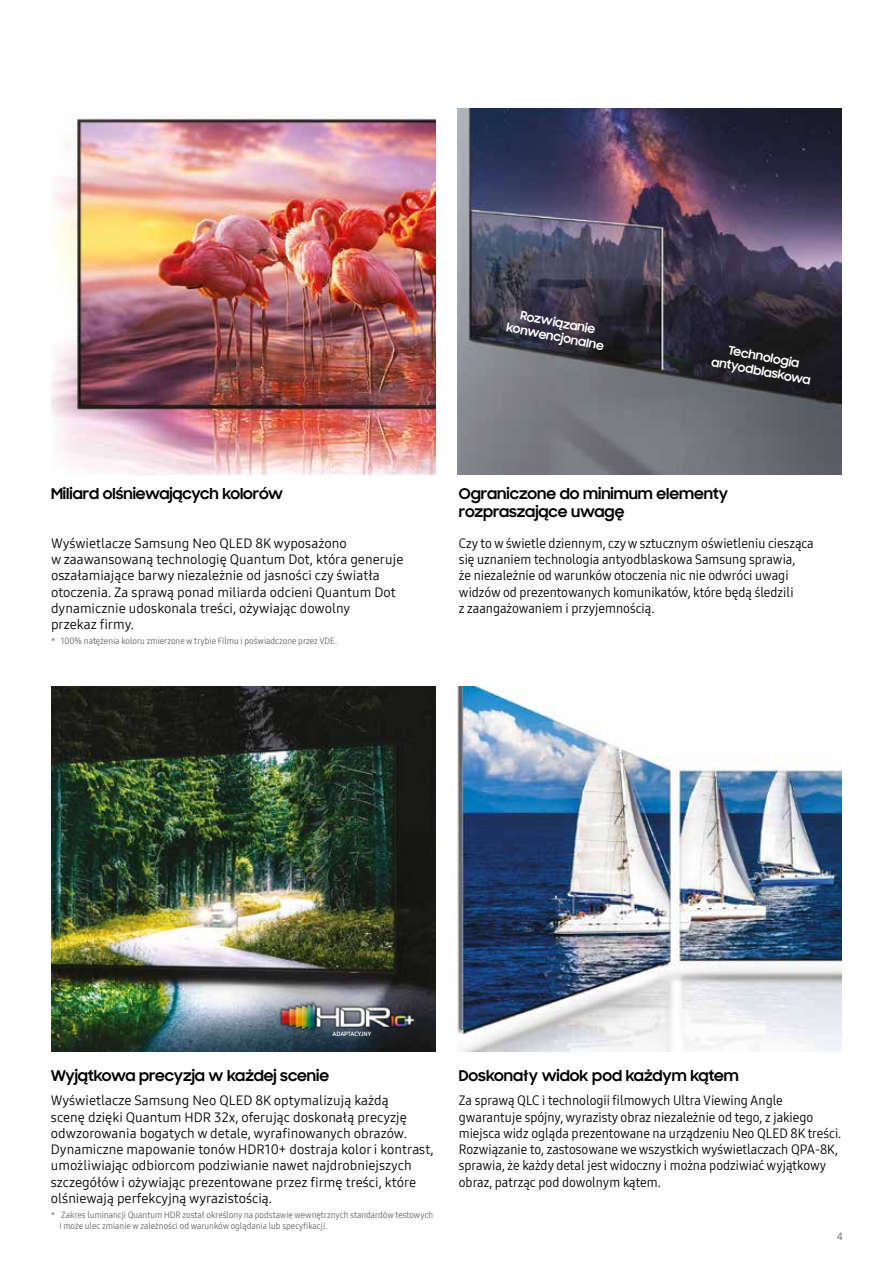
<style>
.page{position:relative;width:893px;height:1263px;background:#fff}
.page>*{position:absolute;margin:0;border:0;box-sizing:border-box;transform-origin:0 0}
.t1{font:700 15px/18px "Samsung Sharp Sans";color:#000}
.t2{font:13.5px/16.2px "Samsung One 400";color:#000}
.t3{font:13.5px/16.2px "Samsung One 400 C";color:#000}
.t4{font:700 12px/14.4px "Samsung Sharp Sans";color:#fff;text-align:center}
.t5{font:10.5px "Samsung One 400";color:#636466}
.t6{font:9px/10.8px "Samsung One 400 C";color:#636466}
.t7{font:6px "Samsung One 700";letter-spacing:-.005em;color:#fff}
</style>
<div class="page">
<img style="left:51px;top:686px;width:385px;height:366px">
<img style="left:457px;top:686px;width:385px;height:366px">
<img style="left:51px;top:115px;width:385px;height:359px">
<img style="left:457px;top:108px;width:385px;height:366px">
<img style="left:279px;top:1000px;width:136px;height:41px">
<p class="t1" style="left:51px;top:484px;width:234px">Miliard olśniewających kolorów</p>
<p class="t2" style="left:51px;top:535px;width:354px">Wyświetlacze Samsung Neo QLED 8K wyposażono<br>w zaawansowaną technologię Quantum Dot, która generuje oszałamiające barwy niezależnie od jasności czy światła otoczenia. Za sprawą ponad miliarda odcieni Quantum Dot dynamicznie udoskonala treści, ożywiając dowolny<br>przekaz firmy.</p>
<p class="t6" style="left:51px;top:635px;width:288px">* 100% natężenia koloru zmierzone w trybie Filmu i poświadczone przez VDE.</p>
<p class="t4" style="left:511px;top:305px;width:100px;rotate:11deg">Rozwiązanie konwencjonalne</p>
<p class="t4" style="left:716px;top:339px;width:102px;rotate:11deg">Technologia antyodblaskowa</p>
<p class="t1" style="left:459px;top:484px;width:271px">Ograniczone do minimum elementy rozpraszające uwagę</p>
<p class="t3" style="left:459px;top:535px;width:356px">Czy to w świetle dziennym, czyw sztucznym oświetleniu ciesząca się uznaniem technologia antyodblaskowa Samsung sprawia,<br>że niezależnie od warunków otoczenia nic nie odwróci uwagi widzów od prezentowanych komunikatów, które będą śledzili<br>z zaangażowaniem i przyjemnością.</p>
<p class="t7" style="left:332px;top:1030px;width:40px">ADAPTACYJNY</p>
<p class="t1" style="left:51px;top:1065px;width:280px">Wyjątkowa precyzja w każdej scenie</p>
<p class="t2" style="left:51px;top:1092px;width:384px">Wyświetlacze Samsung Neo QLED 8K optymalizują każdą<br>scenę dzięki Quantum HDR 32x, oferując doskonałą precyzję odwzorowania bogatych w detale, wyrafinowanych obrazów.<br>Dynamiczne mapowanie tonów HDR10+ dostraja kolor i kontrast, umożliwiając odbiorcom podziwianie nawet najdrobniejszych szczegółów i ożywiając prezentowane przez firmę treści, które olśniewają perfekcyjną wyrazistością.</p>
<p class="t6" style="left:59px;top:1209px;width:375px;text-indent:-9px">* Zakres luminancji Quantum HDR został określony na podstawie wewnętrznych standardów testowych i może ulec zmianie w zależności od warunków oglądania lub specyfikacji.</p>
<p class="t1" style="left:459px;top:1065px;width:281px">Doskonały widok pod każdym kątem</p>
<p class="t3" style="left:459px;top:1092px;width:384px">Za sprawą QLC i technologii filmowych Ultra Viewing Angle gwarantuje spójny, wyrazisty obraz niezależnie od tego, z jakiego miejsca widz ogląda prezentowane na urządzeniu Neo QLED 8K treści.<br>Rozwiązanie to, zastosowane we wszystkich wyświetlaczach QPA-8K, sprawia, że każdy detal jest widoczny i można podziwiać wyjątkowy obraz, patrząc pod dowolnym kątem.</p>
<p class="t5" style="left:837px;top:1229px;width:7px">4</p>
</div>
